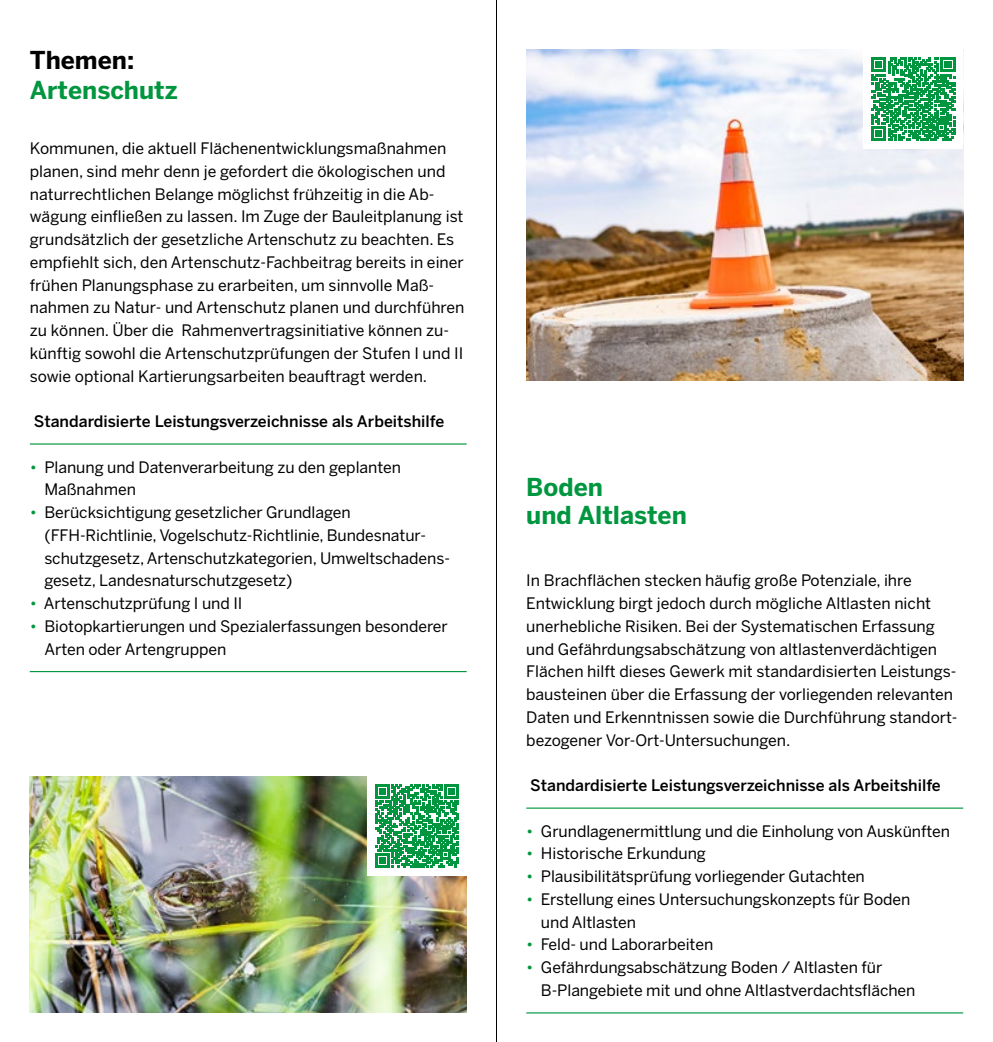
<style>
.page{position:relative;width:993px;height:1042px;background:#fff}
.page>*{position:absolute;margin:0;border:0;box-sizing:border-box;transform-origin:0 0}
.t1{font:700 24.5px/28px "Benton Sans";color:#00963f}
.t2{font:700 24.5px "Benton Sans";color:#000}
.t3{font:15.75px/22.8px "Benton Sans";letter-spacing:-.005em;color:#000}
.t4{font:500 15.75px "Benton Sans";color:#000}
.s1{color:#00963f}
</style>
<div class="page">
<img style="left:526px;top:50px;width:436px;height:330px">
<img style="left:30px;top:776px;width:436px;height:236px">
<hr style="left:30px;top:443px;width:436px;height:2px;background:#00963f">
<hr style="left:30px;top:671px;width:436px;height:1px;background:#00963f">
<hr style="left:526px;top:807px;width:436px;height:2px;background:#00963f">
<hr style="left:526px;top:1012px;width:436px;height:1px;background:#00963f">
<hr style="left:496px;top:0;width:1px;height:1042px;background:#000">
<div style="left:863px;top:50px;width:99px;height:99px;background:#fff"></div>
<svg style="left:871px;top:58px;width:83px;height:83px"></svg>
<div style="left:367px;top:776px;width:99px;height:100px;background:#fff"></div>
<svg style="left:375px;top:784px;width:83px;height:83px"></svg>
<h1 class="t2" style="left:30px;top:46px;width:106px">Themen:</h1>
<h1 class="t1" style="left:30px;top:76px;width:149px">Artenschutz</h1>
<p class="t3" style="left:30px;top:137px;width:436px">Kommunen, die aktuell Flächenentwicklungsmaßnahmen planen, sind mehr denn je gefordert die ökologischen und naturrechtlichen Belange möglichst frühzeitig in die Ab&shy;wägung einfließen zu lassen. Im Zuge der Bauleitplanung ist grundsätzlich der gesetzliche Artenschutz zu beachten. Es empfiehlt sich, den Artenschutz-Fachbeitrag bereits in einer frühen Planungsphase zu erarbeiten, um sinnvolle Maß&shy;nahmen zu Natur- und Artenschutz planen und durchführen zu können. Über die Rahmenvertragsinitiative können zu&shy;künftig sowohl die Artenschutzprüfungen der Stufen I und II sowie optional Kartierungsarbeiten beauftragt werden.</p>
<p class="t4" style="left:34px;top:412px;width:412px">Standardisierte Leistungsverzeichnisse als Arbeitshilfe</p>
<p class="t3" style="left:44px;top:455px;width:358px;text-indent:-15px"><span class="s1">•</span> Planung und Datenverarbeitung zu den geplanten<br>Maßnahmen</p>
<p class="t3" style="left:44px;top:501px;width:407px;text-indent:-15px"><span class="s1">•</span> Berücksichtigung gesetzlicher Grundlagen (FFH-Richtlinie, Vogelschutz-Richtlinie, Bundesnatur&shy;schutzgesetz, Artenschutzkategorien, Umweltschadens&shy;gesetz, Landesnaturschutzgesetz)</p>
<p class="t3" style="left:30px;top:592px;width:214px"><span class="s1">•</span> Artenschutzprüfung I und II</p>
<p class="t3" style="left:44px;top:614px;width:404px;text-indent:-15px"><span class="s1">•</span> Biotopkartierungen und Spezialerfassungen besonderer<br>Arten oder Artengruppen</p>
<h1 class="t1" style="left:526px;top:472px;width:162px">Boden<br>und Altlasten</h1>
<p class="t3" style="left:526px;top:569px;width:432px">In Brachflächen stecken häufig große Potenziale, ihre Entwicklung birgt jedoch durch mögliche Altlasten nicht unerhebliche Risiken. Bei der Systematischen Erfassung und Gefährdungsabschätzung von altlastenverdächtigen Flächen hilft dieses Gewerk mit standardisierten Leistungs&shy;bausteinen über die Erfassung der vorliegenden relevanten Daten und Erkenntnissen sowie die Durchführung standort&shy;bezogener Vor-Ort-Untersuchungen.</p>
<p class="t4" style="left:530px;top:776px;width:412px">Standardisierte Leistungsverzeichnisse als Arbeitshilfe</p>
<p class="t3" style="left:526px;top:819px;width:425px"><span class="s1">•</span> Grundlagenermittlung und die Einholung von Auskünften</p>
<p class="t3" style="left:526px;top:842px;width:181px"><span class="s1">•</span> Historische Erkundung</p>
<p class="t3" style="left:526px;top:865px;width:340px"><span class="s1">•</span> Plausibilitätsprüfung vorliegender Gutachten</p>
<p class="t3" style="left:540px;top:887px;width:371px;text-indent:-15px"><span class="s1">•</span> Erstellung eines Untersuchungskonzepts für Boden und Altlasten</p>
<p class="t3" style="left:526px;top:933px;width:188px"><span class="s1">•</span> Feld- und Laborarbeiten</p>
<p class="t3" style="left:540px;top:956px;width:376px;text-indent:-15px"><span class="s1">•</span> Gefährdungsabschätzung Boden / Altlasten für<br>B-Plangebiete mit und ohne Altlastverdachtsflächen</p>
</div>
